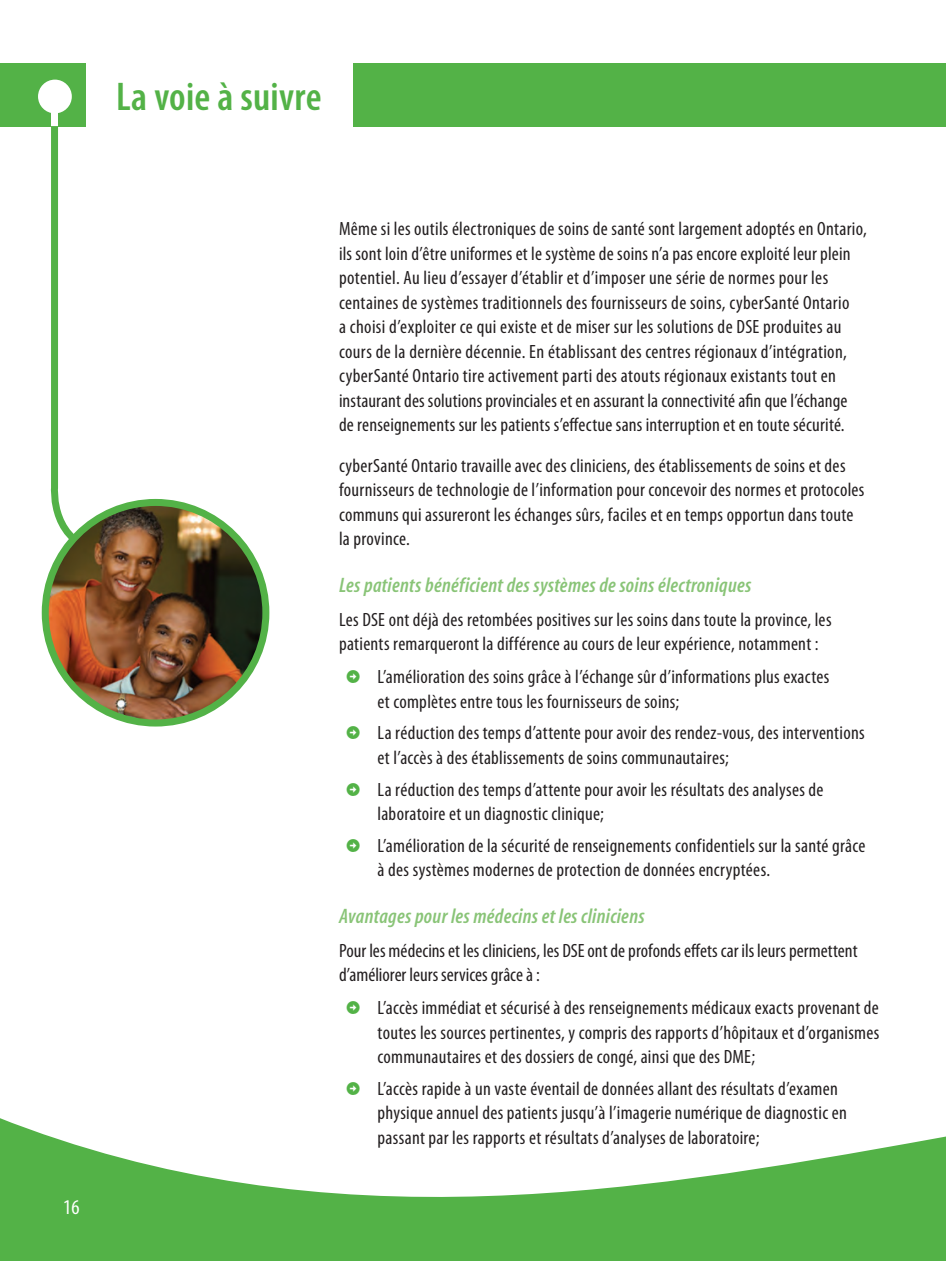
<style>
.page{position:relative;width:946px;height:1261px;background:#fff}
.page>*{position:absolute;margin:0;border:0;box-sizing:border-box;transform-origin:0 0}
.titles{font:600 condensed 40.25px "Myriad Pro";letter-spacing:.005em;color:#53b247}
.headers_3{font:21px "Myriad MM It 565 300";letter-spacing:.015em;color:#89c477}
.t1{font:21px "Myriad Pro";color:#fff}
.body{font:condensed 19.25px/24.5px "Myriad Pro";letter-spacing:.015em;color:#231f20}
.bullet_green{font:condensed 19.25px/24.5px "Myriad Pro";letter-spacing:.015em;color:#231f20}
.s1{font-family:"Iconic Stroke";font-stretch:normal;color:#53b247}
</style>
<div class="page">
<div style="left:353px;top:63px;width:592px;height:63px;background:#53b247"></div>
<div style="left:0;top:63px;width:86px;height:63px;background:#53b247"></div>
<svg style="left:0;top:1118px;width:945px;height:142px;fill:#53b247"></svg>
<div style="left:38px;top:80px;width:34px;height:33px;background:#fff;border-radius:50%"></div>
<div style="left:51px;top:107px;width:7px;height:19px;background:#fff"></div>
<svg style="left:48px;top:126px;width:66px;height:434px"></svg>
<img style="left:45px;top:502px;width:221px;height:221px;border-radius:110px">
<div style="left:42px;top:499px;width:227px;height:227px;border:7px solid #53b247;border-radius:50%"></div>
<p class="titles" style="left:116px;top:74px;width:207px">La voie à suivre</p>
<p class="t1" style="left:63px;top:1194px;width:23px">16</p>
<p class="body" style="left:339px;top:217px;width:529px">Même si les outils électroniques de soins de santé sont largement adoptés en Ontario, ils sont loin d’être uniformes et le système de soins n’a pas encore exploité leur plein potentiel. Au lieu d’essayer d’établir et d’imposer une série de normes pour les centaines de systèmes traditionnels des fournisseurs de soins, cyberSanté Ontario<br>a choisi d’exploiter ce qui existe et de miser sur les solutions de DSE produites au cours de la dernière décennie. En établissant des centres régionaux d’intégration, cyberSanté Ontario tire activement parti des atouts régionaux existants tout en instaurant des solutions provinciales et en assurant la connectivité afin que l’échange de renseignements sur les patients s’effectue sans interruption et en toute sécurité.</p>
<p class="body" style="left:339px;top:453px;width:527px">cyberSanté Ontario travaille avec des cliniciens, des établissements de soins et des fournisseurs de technologie de l’information pour concevoir des normes et protocoles communs qui assureront les échanges sûrs, faciles et en temps opportun dans toute la province.</p>
<p class="headers_3" style="left:339px;top:575px;width:414px">Les patients bénéficient des systèmes de soins électroniques</p>
<p class="body" style="left:339px;top:607px;width:494px">Les DSE ont déjà des retombées positives sur les soins dans toute la province, les patients remarqueront la différence au cours de leur expérience, notamment :</p>
<p class="bullet_green" style="left:377px;top:665px;width:453px;text-indent:-31px"><span class="s1">$</span> L’amélioration des soins grâce à l’échange sûr d’informations plus exactes et complètes entre tous les fournisseurs de soins;</p>
<p class="bullet_green" style="left:377px;top:721px;width:488px;text-indent:-31px"><span class="s1">$</span> La réduction des temps d’attente pour avoir des rendez-vous, des interventions et l’accès à des établissements de soins communautaires;</p>
<p class="bullet_green" style="left:377px;top:777px;width:447px;text-indent:-31px"><span class="s1">$</span> La réduction des temps d’attente pour avoir les résultats des analyses de laboratoire et un diagnostic clinique;</p>
<p class="bullet_green" style="left:377px;top:833px;width:489px;text-indent:-31px"><span class="s1">$</span> L’amélioration de la sécurité de renseignements confidentiels sur la santé grâce à des systèmes modernes de protection de données encryptées.</p>
<p class="headers_3" style="left:339px;top:906px;width:307px">Avantages pour les médecins et les cliniciens</p>
<p class="body" style="left:339px;top:938px;width:520px">Pour les médecins et les cliniciens, les DSE ont de profonds effets car ils leurs permettent d’améliorer leurs services grâce à :</p>
<p class="bullet_green" style="left:377px;top:996px;width:503px;text-align:justify;text-indent:-31px"><span class="s1">$</span> L’accès immédiat et sécurisé à des renseignements médicaux exacts provenant de toutes les sources pertinentes, y compris des rapports d’hôpitaux et d’organismes communautaires et des dossiers de congé, ainsi que des DME;</p>
<p class="bullet_green" style="left:377px;top:1076px;width:470px;text-indent:-31px"><span class="s1">$</span> L’accès rapide à un vaste éventail de données allant des résultats d’examen physique annuel des patients jusqu’à l’imagerie numérique de diagnostic en passant par les rapports et résultats d’analyses de laboratoire;</p>
</div>
